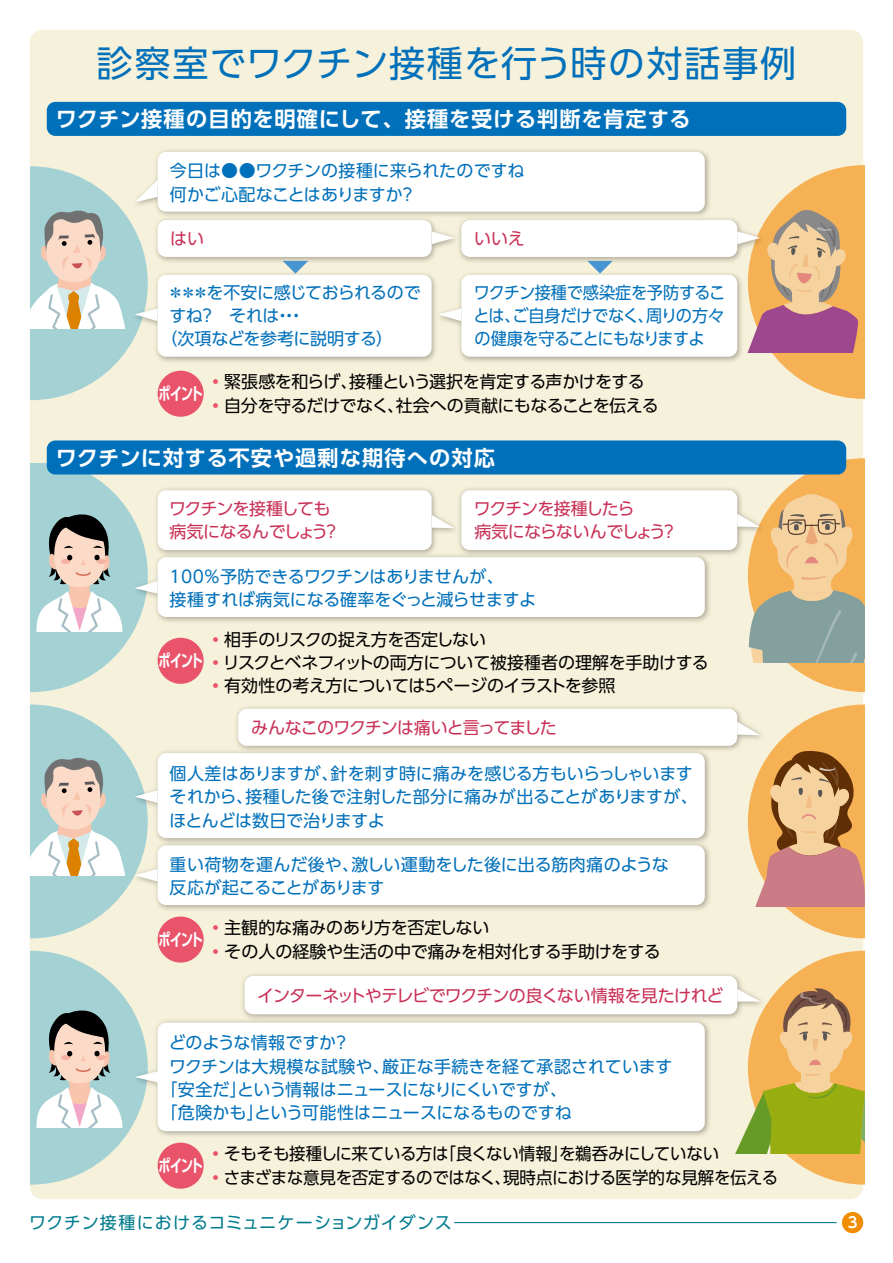
<style>
.page{position:relative;width:893px;height:1263px;background:#fff}
.page>*{position:absolute;margin:0;border:0;box-sizing:border-box;transform-origin:0 0}
.t1{font:36.15px "UD Shin Go Pr 6 N";letter-spacing:.03em;color:#0070ba}
.t2{font:700 21.3px "UD Shin Go Pr 6 N De";letter-spacing:.035em;color:#fff}
.t3{font:16.95px/23.4px "UD Shin Go Pr 6 N";letter-spacing:-.01em;color:#0070ba}
.t4{font:16.95px "UD Shin Go Pr 6 N";letter-spacing:-.02em;color:#000}
.t5{font:16.95px/23.4px "UD Shin Go Pr 6 N";letter-spacing:-.05em;color:#c93156}
.t6{font:16.95px/23.4px "UD Shin Go Pr 6 N";letter-spacing:-.01em;color:#0070ba;text-align:right;scale:.95 1}
.t7{font:16.95px "UD Shin Go Pr 6 N";letter-spacing:.05em;color:#007c8e}
.t8{font:16.95px/23.4px "UD Shin Go Pr 6 N";letter-spacing:-.045em;color:#0070ba;scale:.95 1}
.t9{font:16.95px "UD Shin Go C Osez Pr 6 N De B";letter-spacing:-.08em;color:#fff}
.t10{font:16.95px "UD Shin Go Pr 6 N";letter-spacing:-.07em;color:#c93156}
.t11{font:700 14.85px "UD Shin Go Pr 6 N De";color:#fff}
.s1{color:#e9546b}
.s2{font-family:"UD Shin Go C Osez Pr 6 N De B";color:#fff}
</style>
<div class="page">
<div style="left:30px;top:30px;width:833px;height:1169px;background:#f6f1da;border-radius:13px"></div>
<img style="left:156px;top:150px;width:554px;height:63px">
<div style="left:158px;top:152px;width:547px;height:60px;background:#fff;border-radius:9px"></div>
<div style="left:47px;top:102px;width:799px;height:34px;background:#0070ba;border-radius:9px"></div>
<div style="left:47px;top:440px;width:799px;height:34px;background:#0070ba;border-radius:9px"></div>
<img style="left:158px;top:213px;width:297px;height:49px">
<div style="left:158px;top:220px;width:274px;height:37px;background:#fff;border-radius:9px"></div>
<svg style="left:432px;top:231px;width:23px;height:13px"></svg>
<div style="left:461px;top:220px;width:276px;height:37px;background:#fff;border-radius:9px"></div>
<svg style="left:737px;top:165px;width:127px;height:234px"></svg>
<img style="left:158px;top:488px;width:297px;height:63px">
<div style="left:158px;top:490px;width:274px;height:60px;background:#fff;border-radius:9px"></div>
<svg style="left:432px;top:515px;width:23px;height:13px"></svg>
<img style="left:459px;top:488px;width:278px;height:67px">
<div style="left:461px;top:490px;width:276px;height:60px;background:#fff;border-radius:9px"></div>
<svg style="left:737px;top:458px;width:127px;height:234px"></svg>
<img style="left:158px;top:273px;width:274px;height:89px">
<div style="left:158px;top:275px;width:274px;height:82px;background:#fff;border-radius:9px"></div>
<svg style="left:30px;top:166px;width:128px;height:234px"></svg>
<img style="left:432px;top:268px;width:315px;height:98px">
<div style="left:461px;top:275px;width:276px;height:82px;background:#fff;border-radius:9px"></div>
<svg style="left:438px;top:308px;width:23px;height:13px"></svg>
<img style="left:236px;top:707px;width:501px;height:43px">
<div style="left:238px;top:709px;width:499px;height:37px;background:#fff;border-radius:9px"></div>
<svg style="left:737px;top:704px;width:127px;height:234px"></svg>
<img style="left:242px;top:974px;width:490px;height:45px">
<div style="left:245px;top:976px;width:492px;height:38px;background:#fff;border-radius:9px"></div>
<svg style="left:732px;top:951px;width:132px;height:233px"></svg>
<img style="left:158px;top:551px;width:556px;height:71px">
<div style="left:158px;top:557px;width:547px;height:60px;background:#fff;border-radius:9px"></div>
<svg style="left:30px;top:464px;width:128px;height:228px"></svg>
<img style="left:158px;top:747px;width:556px;height:92px">
<div style="left:158px;top:753px;width:547px;height:85px;background:#fff;border-radius:9px"></div>
<img style="left:161px;top:1016px;width:553px;height:120px">
<div style="left:158px;top:1022px;width:547px;height:109px;background:#fff;border-radius:9px"></div>
<svg style="left:30px;top:951px;width:131px;height:233px"></svg>
<img style="left:158px;top:839px;width:552px;height:71px">
<div style="left:158px;top:845px;width:547px;height:60px;background:#fff;border-radius:9px"></div>
<svg style="left:30px;top:704px;width:128px;height:234px"></svg>
<svg style="left:283px;top:261px;width:25px;height:13px"></svg>
<svg style="left:587px;top:261px;width:26px;height:13px"></svg>
<div style="left:158px;top:1142px;width:46px;height:47px;background:#e9546b;border-radius:50%"></div>
<div style="left:158px;top:638px;width:46px;height:46px;background:#e9546b;border-radius:50%"></div>
<div style="left:158px;top:916px;width:46px;height:46px;background:#e9546b;border-radius:50%"></div>
<div style="left:158px;top:371px;width:46px;height:46px;background:#e9546b;border-radius:50%"></div>
<div style="left:842px;top:1212px;width:21px;height:21px;background:#f18d00;border-radius:50%"></div>
<hr style="left:454px;top:1222px;width:383px;height:1px;background:#007c8e">
<h1 class="t1" style="left:97px;top:34px;width:701px">診察室でワクチン接種を行う時の対話事例</h1>
<p class="t2" style="left:56px;top:102px;width:637px">ワクチン接種の目的を明確にして、接種を受ける判断を肯定する</p>
<p class="t3" style="left:399px;top:159px;width:127px;text-indent:-229px">今日は●●ワクチンの接種に来られたのですね?</p>
<p class="t3" style="left:170px;top:182px;width:234px">何かご心配なことはありますか</p>
<p class="t5" style="left:170px;top:227px;width:35px">はい</p>
<p class="t5" style="left:474px;top:227px;width:52px">いいえ</p>
<p class="t3" style="left:207px;top:280px;width:216px">を不安に感じておられるので</p>
<p class="t3" style="left:167px;top:280px;width:43px">＊＊＊</p>
<p class="t3" style="left:161px;top:303px;width:234px;text-indent:9px">すね<br>（次項などを参考に説明する(</p>
<p class="t3" style="left:199px;top:303px;width:82px">？　それは</p>
<p class="t3" style="left:274px;top:303px;width:32px">・・・</p>
<p class="t6" style="left:474px;top:280px;width:266px">ワクチン接種で感染症を予防するこご自身だけでなく周りの方々</p>
<p class="t8" style="left:473px;top:303px;width:245px">とは、<br>の健康を守ることにもなりますよ</p>
<p class="t6" style="left:638px;top:303px;width:19px">、</p>
<p class="t9" style="left:159px;top:380px;width:46px">ポイント</p>
<p class="t4" style="left:207px;top:368px;width:152px"><span class="s1">・</span>緊張感を和らげ、</p>
<p class="t4" style="left:349px;top:368px;width:297px">接種という選択を肯定する声かけをする</p>
<p class="t4" style="left:207px;top:392px;width:453px"><span class="s1">・</span>自分を守るだけでなく社会への貢献にもなることを伝える</p>
<p class="t4" style="left:387px;top:392px;width:19px">、</p>
<p class="t2" style="left:56px;top:440px;width:441px">ワクチンに対する不安や過剰な期待への対応</p>
<p class="t5" style="left:323px;top:496px;width:19px;text-indent:-154px">ワクチンを接種しても?</p>
<p class="t5" style="left:170px;top:519px;width:160px">病気になるんでしょう</p>
<p class="t10" style="left:474px;top:494px;width:162px">ワクチンを接種したら</p>
<p class="t5" style="left:474px;top:519px;width:193px">病気にならないんでしょう</p>
<p class="t5" style="left:661px;top:519px;width:19px">?</p>
<p class="t3" style="left:170px;top:564px;width:368px">100％予防できるワクチンはありませんが、<br>接種すれば病気になる確率をぐっと減らせますよ</p>
<p class="t4" style="left:207px;top:625px;width:280px"><span class="s1">・</span>相手のリスクの捉え方を否定しない</p>
<p class="t4" style="left:159px;top:649px;width:552px"><span class="s2">ポイント</span><span class="s1">・</span>リスクとベネフィットの両方について被接種者の理解を手助けする</p>
<p class="t4" style="left:207px;top:672px;width:410px"><span class="s1">・</span>有効性の考え方については5ページのイラストを参照</p>
<p class="t5" style="left:251px;top:715px;width:307px">みんなこのワクチンは痛いと言ってました</p>
<p class="t3" style="left:246px;top:761px;width:454px;text-indent:-76px">個人差はありますが、<br>接種した後で注射した部分に痛みが出ることがありますが、</p>
<p class="t3" style="left:331px;top:761px;width:364px">針を刺す時に痛みを感じる方もいらっしゃいます</p>
<p class="t3" style="left:170px;top:784px;width:217px">それから、<br>ほとんどは数日で治りますよ</p>
<p class="t3" style="left:170px;top:852px;width:216px">重い荷物を運んだ後や、<br>反応が起こることがあります</p>
<p class="t3" style="left:351px;top:852px;width:319px">激しい運動をした後に出る筋肉痛のような</p>
<p class="t9" style="left:159px;top:926px;width:46px">ポイント</p>
<p class="t4" style="left:207px;top:914px;width:284px"><span class="s1">・</span>主観的な痛みのあり方を否定しない</p>
<p class="t4" style="left:207px;top:937px;width:455px"><span class="s1">・</span>その人の経験や生活の中で痛みを相対化する手助けをする</p>
<p class="t5" style="left:257px;top:983px;width:468px">インターネットやテレビでワクチンの良くない情報を見たけれど</p>
<p class="t3" style="left:169px;top:1031px;width:169px">どのような情報ですか</p>
<p class="t3" style="left:333px;top:1031px;width:19px">?</p>
<p class="t3" style="left:382px;top:1054px;width:292px">厳正な手続きを経て承認されています</p>
<p class="t3" style="left:161px;top:1054px;width:408px;text-indent:9px">ワクチンは大規模な試験や、<br>「安全だという情報はニュースになりにくいですが、</p>
<p class="t3" style="left:161px;top:1077px;width:413px;text-indent:69px">」<br>「危険かもという可能性はニュースになるものですね</p>
<p class="t3" style="left:247px;top:1101px;width:19px">」</p>
<p class="t9" style="left:159px;top:1152px;width:46px">ポイント</p>
<p class="t4" style="left:440px;top:1140px;width:281px">「良くない情報を鵜呑みにしていない</p>
<p class="t4" style="left:207px;top:1140px;width:243px"><span class="s1">・</span>そもそも接種しに来ている方は</p>
<p class="t4" style="left:552px;top:1140px;width:18px">」</p>
<p class="t4" style="left:207px;top:1163px;width:572px"><span class="s1">・</span>さまざまな意見を否定するのではなく現時点における医学的な見解を伝える</p>
<p class="t4" style="left:495px;top:1163px;width:18px">、</p>
<p class="t7" style="left:29px;top:1209px;width:424px">ワクチン接種におけるコミュニケーションガイダンス</p>
<p class="t11" style="left:848px;top:1210px;width:11px">3</p>
</div>
